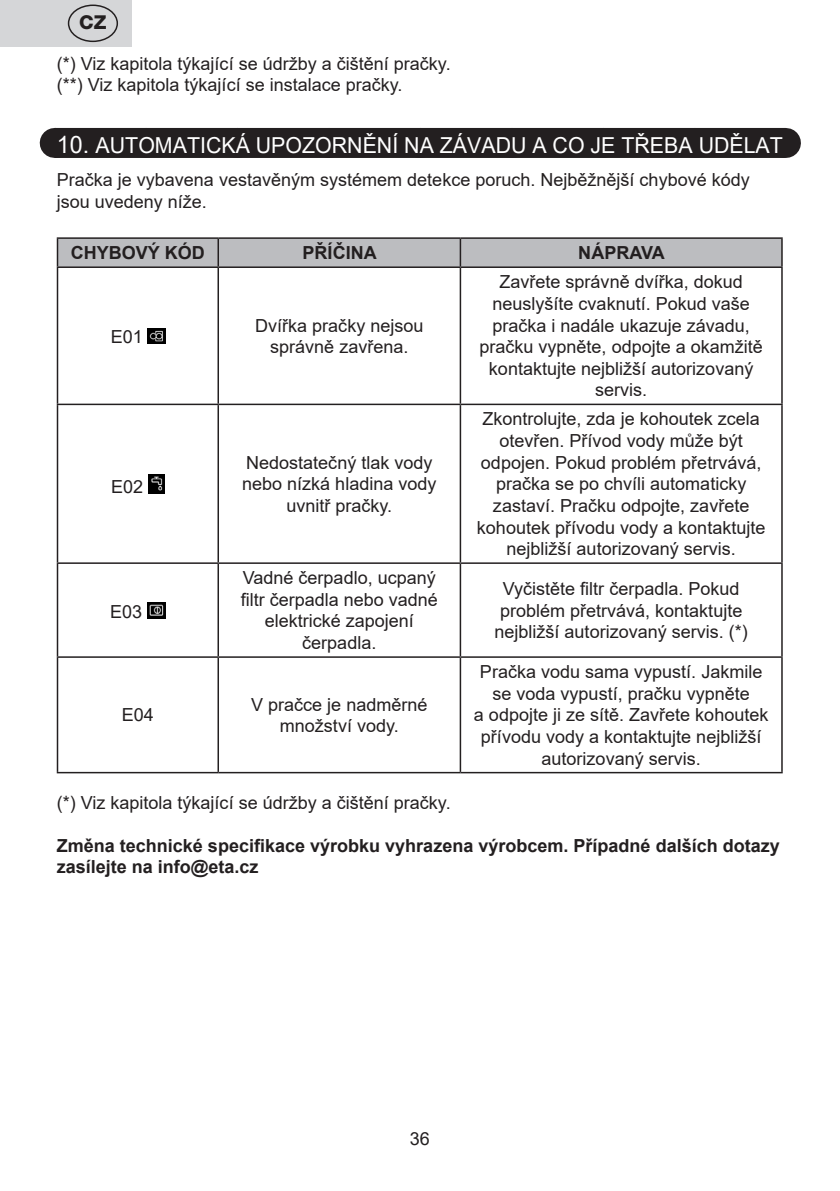
<style>
.page{position:relative;width:840px;height:1191px;background:#fff}
.page>*{position:absolute;margin:0;border:0;box-sizing:border-box;transform-origin:0 0}
.Grafický_nadpis_ETA{font:22px "Arial";color:#fff}
.t1{font:800 19.2px "Helvetica Neue OT";color:#231f20}
.t2{font:18px/21.6px "Arial";color:#231f20;text-align:center}
.t3{font:700 18px/21.6px "Arial";color:#231f20}
.s1{font-size:24px}
</style>
<div class="page">
<div style="left:55px;top:128px;width:729px;height:30px;background:#231f20"></div>
<hr style="left:784px;top:128px;width:1px;height:30px;background:#231f20">
<hr style="left:57px;top:237px;width:161px;height:2px;background:#231f20">
<div style="left:57px;top:238px;width:723px;height:28px;background:#bcbdc0"></div>
<hr style="left:218px;top:237px;width:242px;height:2px;background:#231f20">
<hr style="left:217px;top:239px;width:2px;height:27px;background:#231f20">
<hr style="left:460px;top:237px;width:322px;height:2px;background:#231f20">
<hr style="left:459px;top:239px;width:2px;height:27px;background:#231f20">
<hr style="left:780px;top:239px;width:2px;height:27px;background:#231f20">
<hr style="left:57px;top:266px;width:161px;height:2px;background:#231f20">
<hr style="left:57px;top:268px;width:1px;height:135px;background:#231f20">
<hr style="left:218px;top:266px;width:242px;height:2px;background:#231f20">
<hr style="left:217px;top:268px;width:2px;height:135px;background:#231f20">
<hr style="left:460px;top:266px;width:322px;height:2px;background:#231f20">
<hr style="left:459px;top:268px;width:2px;height:135px;background:#231f20">
<hr style="left:780px;top:268px;width:2px;height:135px;background:#231f20">
<hr style="left:57px;top:403px;width:161px;height:2px;background:#231f20">
<hr style="left:57px;top:405px;width:1px;height:157px;background:#231f20">
<hr style="left:218px;top:403px;width:242px;height:2px;background:#231f20">
<hr style="left:217px;top:405px;width:2px;height:157px;background:#231f20">
<hr style="left:460px;top:403px;width:322px;height:2px;background:#231f20">
<hr style="left:459px;top:405px;width:2px;height:157px;background:#231f20">
<hr style="left:780px;top:405px;width:2px;height:157px;background:#231f20">
<hr style="left:57px;top:562px;width:161px;height:2px;background:#231f20">
<hr style="left:57px;top:564px;width:1px;height:92px;background:#231f20">
<hr style="left:218px;top:562px;width:242px;height:2px;background:#231f20">
<hr style="left:217px;top:564px;width:2px;height:92px;background:#231f20">
<hr style="left:460px;top:562px;width:322px;height:2px;background:#231f20">
<hr style="left:459px;top:564px;width:2px;height:92px;background:#231f20">
<hr style="left:780px;top:564px;width:2px;height:92px;background:#231f20">
<hr style="left:57px;top:656px;width:161px;height:2px;background:#231f20">
<hr style="left:57px;top:658px;width:1px;height:114px;background:#231f20">
<hr style="left:218px;top:656px;width:242px;height:2px;background:#231f20">
<hr style="left:217px;top:658px;width:2px;height:114px;background:#231f20">
<hr style="left:460px;top:656px;width:322px;height:2px;background:#231f20">
<hr style="left:459px;top:658px;width:2px;height:114px;background:#231f20">
<hr style="left:780px;top:658px;width:2px;height:114px;background:#231f20">
<hr style="left:57px;top:772px;width:161px;height:1px;background:#231f20">
<hr style="left:218px;top:772px;width:242px;height:1px;background:#231f20">
<hr style="left:460px;top:772px;width:322px;height:1px;background:#231f20">
<img style="left:148px;top:328px;width:17px;height:15px">
<img style="left:148px;top:474px;width:16px;height:19px">
<img style="left:147px;top:602px;width:18px;height:16px">
<div style="left:0;top:0;width:131px;height:47px;background:#d5d6d8"></div>
<div style="left:68px;top:5px;width:50px;height:37px;border:1px solid #231f20;border-radius:50%"></div>
<p class="t1" style="left:79px;top:11px;width:29px">CZ</p>
<p class="t2" style="left:57px;top:53px;width:395px">(*) Viz kapitola týkající se údržby a čištění pračky.</p>
<p class="t2" style="left:57px;top:74px;width:347px">(**) Viz kapitola týkající se instalace pračky.</p>
<p class="Grafický_nadpis_ETA" style="left:57px;top:130px;width:727px"><span class="s1">10.</span> AUTOMATICKÁ UPOZORNĚNÍ NA ZÁVADU A CO JE TŘEBA UDĚLAT</p>
<p class="t2" style="left:57px;top:169px;width:694px;text-align:left">Pračka je vybavena vestavěným systémem detekce poruch. Nejběžnější chybové kódy jsou uvedeny níže.</p>
<p class="t3" style="left:71px;top:242px;width:136px">CHYBOVÝ KÓD</p>
<p class="t3" style="left:302px;top:242px;width:75px">PŘÍČINA</p>
<p class="t3" style="left:578px;top:242px;width:88px">NÁPRAVA</p>
<p class="t2" style="left:111px;top:326px;width:34px">E01</p>
<p class="t2" style="left:255px;top:314px;width:170px">Dvířka pračky nejsou správně zavřena.</p>
<p class="t2" style="left:111px;top:476px;width:34px">E02</p>
<p class="t2" style="left:242px;top:451px;width:196px">Nedostatečný tlak vody nebo nízká hladina vody uvnitř pračky.</p>
<p class="t2" style="left:479px;top:271px;width:285px">Zavřete správně dvířka, dokud neuslyšíte cvaknutí. Pokud vaše pračka i nadále ukazuje závadu, pračku vypněte, odpojte a okamžitě kontaktujte nejbližší autorizovaný servis.</p>
<p class="t2" style="left:476px;top:408px;width:290px">Zkontrolujte, zda je kohoutek zcela otevřen. Přívod vody může být odpojen. Pokud problém přetrvává, pračka se po chvíli automaticky zastaví. Pračku odpojte, zavřete kohoutek přívodu vody a kontaktujte nejbližší autorizovaný servis.</p>
<p class="t2" style="left:110px;top:601px;width:34px">E03</p>
<p class="t2" style="left:240px;top:567px;width:199px">Vadné čerpadlo, ucpaný filtr čerpadla nebo vadné elektrické zapojení čerpadla.</p>
<p class="t2" style="left:494px;top:578px;width:255px">Vyčistěte filtr čerpadla. Pokud problém přetrvává, kontaktujte nejbližší autorizovaný servis. (*)</p>
<p class="t2" style="left:122px;top:704px;width:34px">E04</p>
<p class="t2" style="left:251px;top:693px;width:178px">V pračce je nadměrné množství vody.</p>
<p class="t2" style="left:473px;top:661px;width:296px">Pračka vodu sama vypustí. Jakmile se voda vypustí, pračku vypněte<br>a odpojte ji ze sítě. Zavřete kohoutek přívodu vody a kontaktujte nejbližší autorizovaný servis.</p>
<p class="t2" style="left:57px;top:791px;width:395px">(*) Viz kapitola týkající se údržby a čištění pračky.</p>
<p class="t3" style="left:57px;top:835px;width:724px">Změna technické specifikace výrobku vyhrazena výrobcem. Případné dalších dotazy zasílejte na info@eta.cz</p>
<p class="t2" style="left:410px;top:1127px;width:22px">36</p>
</div>
